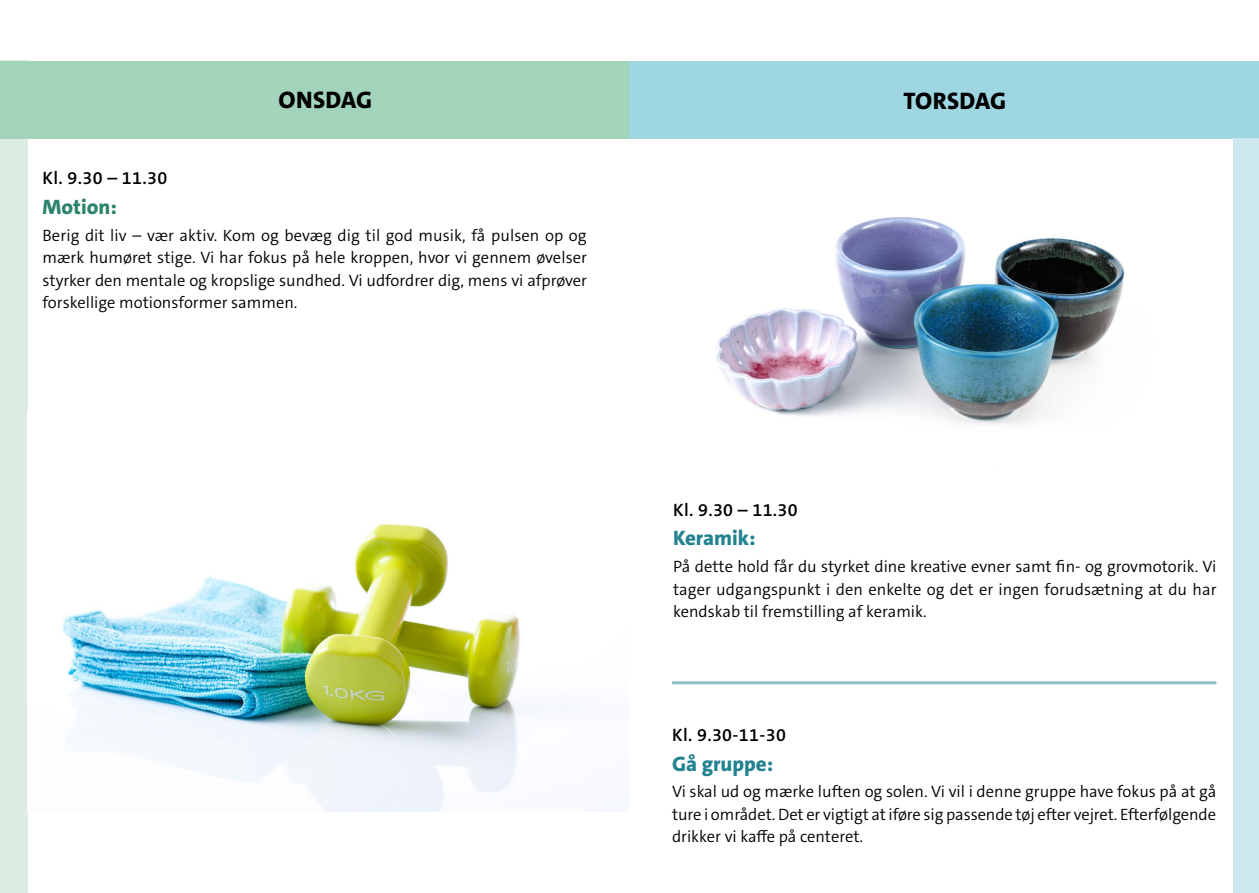
<style>
.page{position:relative;width:1259px;height:893px;background:#fff}
.page>*{position:absolute;margin:0;border:0;box-sizing:border-box;transform-origin:0 0}
.Rubrikker_H3{font:800 24px "The Sans C5";letter-spacing:.01em;color:#000}
.Ugedage_H3{font:800 24px "The Sans C5";letter-spacing:.02em;color:#000}
.Fag{font:800 21px "The Sans C5";color:#228290}
.Fag-2{font:800 21px "The Sans C5";color:#2c846c}
.Tidspunkt{font:600 18px "The Sans C5";letter-spacing:.02em;color:#000}
.Brød{font:300 16.5px/22.5px "The Sans C5";color:#000;text-align:justify}
</style>
<div class="page">
<div style="left:0;top:61px;width:28px;height:832px;background:#dbede3"></div>
<div style="left:0;top:61px;width:629px;height:77px;background:#a2d3bb"></div>
<img style="left:716px;top:217px;width:409px;height:208px">
<img style="left:62px;top:523px;width:566px;height:288px">
<div style="left:629px;top:61px;width:630px;height:77px;background:#9ed6e2"></div>
<div style="left:1233px;top:138px;width:26px;height:755px;background:#cce8ef"></div>
<hr style="left:672px;top:681px;width:544px;height:3px;background:#228290">
<h3 class="Ugedage_H3" style="left:278px;top:85px;width:95px">ONSDAG</h3>
<p class="Tidspunkt" style="left:43px;top:167px;width:126px">Kl. 9.30 – 11.30</p>
<p class="Fag-2" style="left:43px;top:193px;width:76px">Motion:</p>
<p class="Brød" style="left:43px;top:224px;width:546px">Berig dit liv – vær aktiv. Kom og bevæg dig til god musik, få pulsen op og mærk humøret stige. Vi har fokus på hele kroppen, hvor vi gennem øvelser styrker den mentale og kropslige sundhed. Vi udfordrer dig, mens vi afprøver forskellige motionsformer sammen.</p>
<h3 class="Rubrikker_H3" style="left:903px;top:85px;width:104px">TORSDAG</h3>
<p class="Tidspunkt" style="left:673px;top:498px;width:126px">Kl. 9.30 – 11.30</p>
<p class="Fag" style="left:673px;top:525px;width:84px">Keramik:</p>
<p class="Brød" style="left:673px;top:556px;width:545px">På dette hold får du styrket dine kreative evner samt fin- og grovmotorik. Vi tager udgangspunkt i den enkelte og det er ingen forudsætning at du har kendskab til fremstilling af keramik.</p>
<p class="Tidspunkt" style="left:672px;top:723px;width:115px">Kl. 9.30-11-30</p>
<p class="Fag" style="left:672px;top:750px;width:103px">Gå gruppe:</p>
<p class="Brød" style="left:672px;top:781px;width:546px">Vi skal ud og mærke luften og solen. Vi vil i denne gruppe have fokus på at gå ture i området. Det er vigtigt at iføre sig passende tøj efter vejret. Efterfølgende drikker vi kaffe på centeret.</p>
</div>
